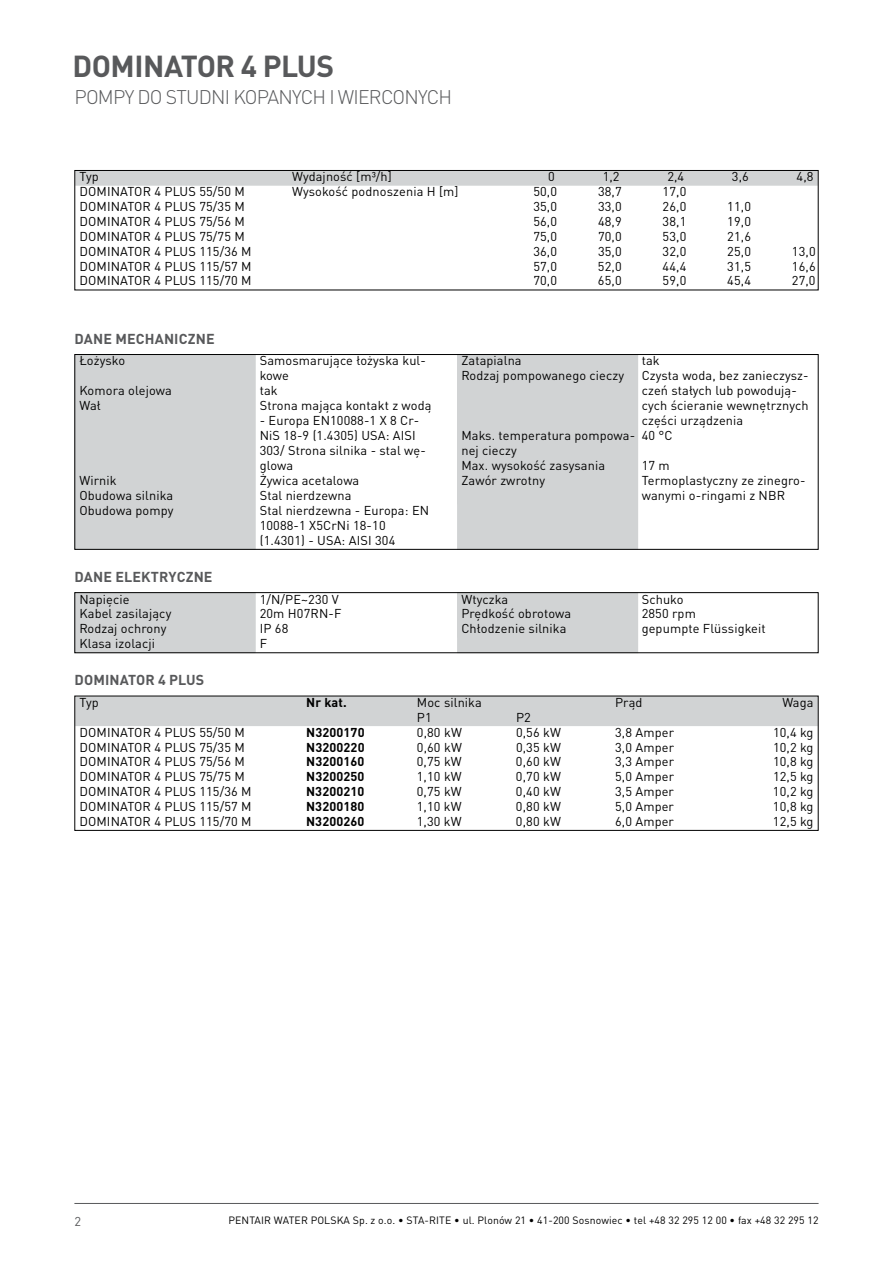
<style>
.page{position:relative;width:893px;height:1263px;background:#fff}
.page>*{position:absolute;margin:0;border:0;box-sizing:border-box;transform-origin:0 0}
.t1{font:700 30px "DIN Pro";letter-spacing:-.015em;color:#58595b}
.t2{font:300 19.5px "DIN Pro";letter-spacing:-.04em;color:#58595b}
.t3{font:700 14.25px "DIN Pro";letter-spacing:.01em;color:#58595b}
.t4{font:12.75px/15px "DIN Pro";letter-spacing:.01em;color:#000}
.t5{font:700 12.75px "DIN Pro";letter-spacing:.01em;color:#000}
.t6{font:12.75px "DIN Pro";color:#58595b}
.t7{font:10.5px "DIN Pro";letter-spacing:.01em;color:#000}
</style>
<div class="page">
<hr style="left:74px;top:1203px;width:745px;height:1px;background:#58595b">
<svg style="left:255px;top:356px;width:383px;height:192px"></svg>
<div style="left:76px;top:356px;width:179px;height:192px;background:#d1d3d4"></div>
<div style="left:457px;top:356px;width:180px;height:148px;background:#d1d3d4"></div>
<div style="left:74px;top:354px;width:745px;height:196px;border:1px solid #000"></div>
<svg style="left:76px;top:594px;width:562px;height:57px"></svg>
<div style="left:74px;top:592px;width:745px;height:61px;border:1px solid #000"></div>
<div style="left:76px;top:698px;width:741px;height:28px;background:#d1d3d4"></div>
<div style="left:74px;top:696px;width:745px;height:135px;border:1px solid #000"></div>
<svg style="left:76px;top:172px;width:741px;height:14px"></svg>
<div style="left:74px;top:170px;width:745px;height:120px;border:1px solid #000"></div>
<h1 class="t1" style="left:72px;top:41px;width:263px">DOMINATOR 4 PLUS</h1>
<h2 class="t2" style="left:75px;top:82px;width:379px">POMPY DO STUDNI KOPANYCH I WIERCONYCH</h2>
<p class="t4" style="left:79px;top:168px;width:21px">Typ</p>
<p class="t4" style="left:292px;top:168px;width:101px">Wydajność [m³/h]</p>
<p class="t4" style="left:548px;top:168px;width:8px">0</p>
<p class="t4" style="left:603px;top:168px;width:18px">1,2</p>
<p class="t4" style="left:667px;top:168px;width:18px">2,4</p>
<p class="t4" style="left:732px;top:168px;width:18px">3,6</p>
<p class="t4" style="left:797px;top:168px;width:18px">4,8</p>
<p class="t4" style="left:79px;top:183px;width:167px">DOMINATOR 4 PLUS 55/50 M</p>
<p class="t4" style="left:292px;top:183px;width:168px">Wysokość podnoszenia H [m]</p>
<p class="t4" style="left:533px;top:183px;width:25px">50,0</p>
<p class="t4" style="left:598px;top:183px;width:25px">38,7</p>
<p class="t4" style="left:663px;top:183px;width:25px">17,0</p>
<p class="t4" style="left:79px;top:198px;width:167px">DOMINATOR 4 PLUS 75/35 M</p>
<p class="t4" style="left:533px;top:198px;width:25px">35,0</p>
<p class="t4" style="left:598px;top:198px;width:25px">33,0</p>
<p class="t4" style="left:663px;top:198px;width:25px">26,0</p>
<p class="t4" style="left:727px;top:198px;width:25px">11,0</p>
<p class="t4" style="left:79px;top:213px;width:167px">DOMINATOR 4 PLUS 75/56 M</p>
<p class="t4" style="left:533px;top:213px;width:25px">56,0</p>
<p class="t4" style="left:598px;top:213px;width:25px">48,9</p>
<p class="t4" style="left:663px;top:213px;width:25px">38,1</p>
<p class="t4" style="left:727px;top:213px;width:25px">19,0</p>
<p class="t4" style="left:79px;top:227px;width:167px">DOMINATOR 4 PLUS 75/75 M</p>
<p class="t4" style="left:533px;top:227px;width:25px">75,0</p>
<p class="t4" style="left:598px;top:227px;width:25px">70,0</p>
<p class="t4" style="left:663px;top:227px;width:25px">53,0</p>
<p class="t4" style="left:727px;top:227px;width:25px">21,6</p>
<p class="t4" style="left:79px;top:242px;width:174px">DOMINATOR 4 PLUS 115/36 M</p>
<p class="t4" style="left:533px;top:242px;width:25px">36,0</p>
<p class="t4" style="left:598px;top:242px;width:25px">35,0</p>
<p class="t4" style="left:663px;top:242px;width:25px">32,0</p>
<p class="t4" style="left:727px;top:242px;width:25px">25,0</p>
<p class="t4" style="left:792px;top:242px;width:25px">13,0</p>
<p class="t4" style="left:79px;top:257px;width:174px">DOMINATOR 4 PLUS 115/57 M</p>
<p class="t4" style="left:533px;top:257px;width:25px">57,0</p>
<p class="t4" style="left:598px;top:257px;width:25px">52,0</p>
<p class="t4" style="left:663px;top:257px;width:25px">44,4</p>
<p class="t4" style="left:727px;top:257px;width:25px">31,5</p>
<p class="t4" style="left:792px;top:257px;width:25px">16,6</p>
<p class="t4" style="left:79px;top:272px;width:174px">DOMINATOR 4 PLUS 115/70 M</p>
<p class="t4" style="left:533px;top:272px;width:25px">70,0</p>
<p class="t4" style="left:598px;top:272px;width:25px">65,0</p>
<p class="t4" style="left:663px;top:272px;width:25px">59,0</p>
<p class="t4" style="left:727px;top:272px;width:25px">45,4</p>
<p class="t4" style="left:792px;top:272px;width:25px">27,0</p>
<p class="t3" style="left:74px;top:327px;width:142px">DANE MECHANICZNE</p>
<p class="t4" style="left:79px;top:352px;width:47px">Łożysko</p>
<p class="t4" style="left:260px;top:352px;width:168px">Samosmarujące łożyska kul&shy;kowe</p>
<p class="t4" style="left:79px;top:382px;width:94px">Komora olejowa</p>
<p class="t4" style="left:260px;top:382px;width:19px">tak</p>
<p class="t4" style="left:79px;top:397px;width:23px">Wał</p>
<p class="t4" style="left:260px;top:397px;width:173px">Strona mająca kontakt z wodą</p>
<p class="t4" style="left:260px;top:412px;width:168px">- Europa EN10088-1 X 8 Cr-<br>NiS 18-9 (1.4305) USA: AISI<br>303/ Strona silnika - stal wę&shy;glowa</p>
<p class="t4" style="left:79px;top:472px;width:39px">Wirnik</p>
<p class="t4" style="left:260px;top:472px;width:101px">Żywica acetalowa</p>
<p class="t4" style="left:79px;top:486px;width:95px">Obudowa silnika</p>
<p class="t4" style="left:260px;top:486px;width:93px">Stal nierdzewna</p>
<p class="t4" style="left:79px;top:501px;width:96px">Obudowa pompy</p>
<p class="t4" style="left:260px;top:501px;width:171px">Stal nierdzewna - Europa: EN<br>10088-1 X5CrNi 18-10 (1.4301) - USA: AISI 304</p>
<p class="t3" style="left:74px;top:565px;width:140px">DANE ELEKTRYCZNE</p>
<p class="t4" style="left:79px;top:590px;width:52px">Napięcie</p>
<p class="t4" style="left:260px;top:590px;width:81px">1/N/PE~230 V</p>
<p class="t4" style="left:79px;top:605px;width:93px">Kabel zasilający</p>
<p class="t4" style="left:260px;top:605px;width:83px">20m H07RN-F</p>
<p class="t4" style="left:79px;top:620px;width:89px">Rodzaj ochrony</p>
<p class="t4" style="left:260px;top:620px;width:30px">IP 68</p>
<p class="t4" style="left:79px;top:635px;width:77px">Klasa izolacji</p>
<p class="t4" style="left:260px;top:635px;width:9px">F</p>
<p class="t3" style="left:74px;top:668px;width:131px">DOMINATOR 4 PLUS</p>
<p class="t4" style="left:461px;top:352px;width:62px">Zatapialna</p>
<p class="t4" style="left:642px;top:352px;width:19px">tak</p>
<p class="t4" style="left:461px;top:367px;width:164px">Rodzaj pompowanego cieczy</p>
<p class="t4" style="left:642px;top:367px;width:169px">Czysta woda, bez zanieczysz&shy;czeń stałych lub powodują&shy;cych ścieranie wewnętrznych części urządzenia</p>
<p class="t4" style="left:461px;top:427px;width:175px">Maks. temperatura pompowa&shy;nej cieczy</p>
<p class="t4" style="left:642px;top:427px;width:33px">40 °C</p>
<p class="t4" style="left:461px;top:457px;width:145px">Max. wysokość zasysania</p>
<p class="t4" style="left:642px;top:457px;width:30px">17 m</p>
<p class="t4" style="left:461px;top:471px;width:85px">Zawór zwrotny</p>
<p class="t4" style="left:642px;top:471px;width:165px">Termoplastyczny ze zinegro&shy;wanymi o-ringami z NBR</p>
<p class="t4" style="left:461px;top:590px;width:48px">Wtyczka</p>
<p class="t4" style="left:642px;top:590px;width:43px">Schuko</p>
<p class="t4" style="left:461px;top:605px;width:111px">Prędkość obrotowa</p>
<p class="t4" style="left:642px;top:605px;width:56px">2850 rpm</p>
<p class="t4" style="left:461px;top:620px;width:107px">Chłodzenie silnika</p>
<p class="t4" style="left:642px;top:620px;width:126px">gepumpte Flüssigkeit</p>
<p class="t4" style="left:79px;top:694px;width:21px">Typ</p>
<p class="t5" style="left:306px;top:692px;width:42px">Nr kat.</p>
<p class="t4" style="left:417px;top:694px;width:66px">Moc silnika</p>
<p class="t4" style="left:615px;top:694px;width:29px">Prąd</p>
<p class="t4" style="left:782px;top:694px;width:33px">Waga</p>
<p class="t4" style="left:417px;top:708px;width:16px">P1</p>
<p class="t4" style="left:516px;top:708px;width:16px">P2</p>
<p class="t4" style="left:79px;top:723px;width:167px">DOMINATOR 4 PLUS 55/50 M</p>
<p class="t5" style="left:306px;top:721px;width:60px">N3200170</p>
<p class="t4" style="left:417px;top:723px;width:46px">0,80 kW</p>
<p class="t4" style="left:516px;top:723px;width:46px">0,56 kW</p>
<p class="t4" style="left:615px;top:723px;width:60px">3,8 Amper</p>
<p class="t4" style="left:773px;top:723px;width:42px">10,4 kg</p>
<p class="t4" style="left:79px;top:738px;width:167px">DOMINATOR 4 PLUS 75/35 M</p>
<p class="t5" style="left:306px;top:736px;width:60px">N3200220</p>
<p class="t4" style="left:417px;top:738px;width:46px">0,60 kW</p>
<p class="t4" style="left:516px;top:738px;width:46px">0,35 kW</p>
<p class="t4" style="left:615px;top:738px;width:60px">3,0 Amper</p>
<p class="t4" style="left:773px;top:738px;width:42px">10,2 kg</p>
<p class="t4" style="left:79px;top:753px;width:167px">DOMINATOR 4 PLUS 75/56 M</p>
<p class="t5" style="left:306px;top:751px;width:60px">N3200160</p>
<p class="t4" style="left:417px;top:753px;width:46px">0,75 kW</p>
<p class="t4" style="left:516px;top:753px;width:46px">0,60 kW</p>
<p class="t4" style="left:615px;top:753px;width:60px">3,3 Amper</p>
<p class="t4" style="left:773px;top:753px;width:42px">10,8 kg</p>
<p class="t4" style="left:79px;top:768px;width:167px">DOMINATOR 4 PLUS 75/75 M</p>
<p class="t5" style="left:306px;top:766px;width:60px">N3200250</p>
<p class="t4" style="left:417px;top:768px;width:46px">1,10 kW</p>
<p class="t4" style="left:516px;top:768px;width:46px">0,70 kW</p>
<p class="t4" style="left:615px;top:768px;width:60px">5,0 Amper</p>
<p class="t4" style="left:773px;top:768px;width:42px">12,5 kg</p>
<p class="t4" style="left:79px;top:783px;width:174px">DOMINATOR 4 PLUS 115/36 M</p>
<p class="t5" style="left:306px;top:781px;width:60px">N3200210</p>
<p class="t4" style="left:417px;top:783px;width:46px">0,75 kW</p>
<p class="t4" style="left:516px;top:783px;width:46px">0,40 kW</p>
<p class="t4" style="left:615px;top:783px;width:60px">3,5 Amper</p>
<p class="t4" style="left:773px;top:783px;width:42px">10,2 kg</p>
<p class="t4" style="left:79px;top:797px;width:174px">DOMINATOR 4 PLUS 115/57 M</p>
<p class="t5" style="left:306px;top:796px;width:60px">N3200180</p>
<p class="t4" style="left:417px;top:797px;width:46px">1,10 kW</p>
<p class="t4" style="left:516px;top:797px;width:46px">0,80 kW</p>
<p class="t4" style="left:615px;top:797px;width:60px">5,0 Amper</p>
<p class="t4" style="left:773px;top:797px;width:42px">10,8 kg</p>
<p class="t4" style="left:79px;top:812px;width:174px">DOMINATOR 4 PLUS 115/70 M</p>
<p class="t5" style="left:306px;top:810px;width:60px">N3200260</p>
<p class="t4" style="left:417px;top:812px;width:46px">1,30 kW</p>
<p class="t4" style="left:516px;top:812px;width:46px">0,80 kW</p>
<p class="t4" style="left:615px;top:812px;width:60px">6,0 Amper</p>
<p class="t4" style="left:773px;top:812px;width:42px">12,5 kg</p>
<p class="t6" style="left:74px;top:1211px;width:8px">2</p>
<p class="t7" style="left:228px;top:1212px;width:592px">PENTAIR WATER POLSKA Sp. z o.o. • STA-RITE • ul. Plonów 21 • 41-200 Sosnowiec • tel +48 32 295 12 00 • fax +48 32 295 12</p>
</div>
